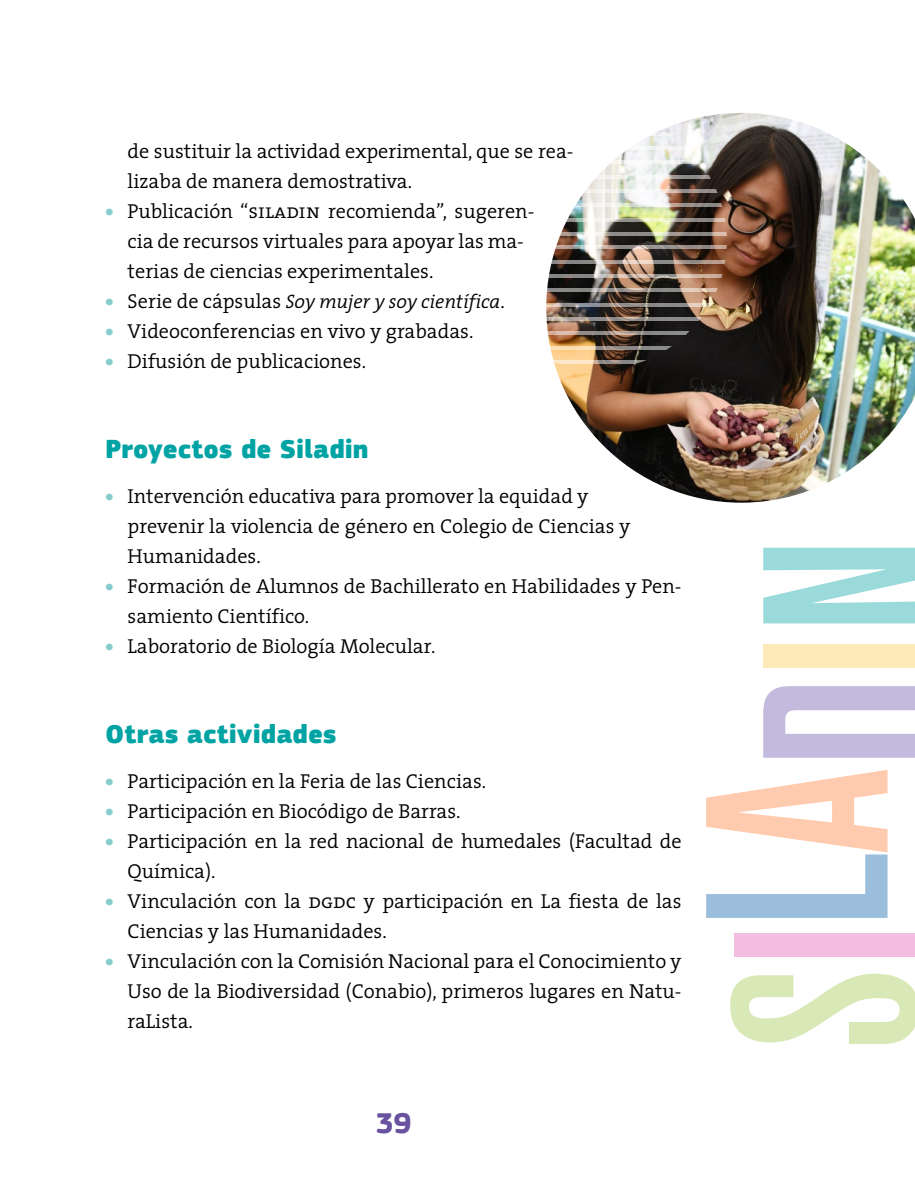
<style>
.page{position:relative;width:915px;height:1191px;background:#fff}
.page>*{position:absolute;margin:0;border:0;box-sizing:border-box;transform-origin:0 0}
.t1{font:700 30px "PF Square Sans Pro";color:#69529e}
.t2{font:900 27px "PF Square Sans Pro";color:#00a3a4}
.t3{font:300 20.25px/30px "The Serif";color:#000}
.t4{font:italic 300 19.5px "The Serif";color:#000}
.s1{font-weight:800;color:#86cccd}
.s2{font-family:"The Serif Semi Light Caps";font-weight:400}
.s3{font-weight:800;font-style:normal;font-size:20.25px;color:#86cccd}
.s4{font-style:normal;font-size:20.25px}
</style>
<div class="page">
<img style="left:546px;top:113px;width:368px;height:389px">
<svg style="left:546px;top:232px;width:180px;height:4px"></svg>
<svg style="left:546px;top:218px;width:180px;height:4px"></svg>
<svg style="left:546px;top:203px;width:180px;height:4px"></svg>
<svg style="left:546px;top:189px;width:180px;height:4px"></svg>
<svg style="left:546px;top:175px;width:180px;height:4px"></svg>
<svg style="left:546px;top:160px;width:180px;height:4px"></svg>
<svg style="left:546px;top:146px;width:180px;height:4px"></svg>
<hr style="left:468px;top:132px;width:258px;height:3px;background:#fff">
<hr style="left:468px;top:117px;width:258px;height:4px;background:#fff">
<svg style="left:546px;top:360px;width:180px;height:4px"></svg>
<svg style="left:546px;top:346px;width:180px;height:4px"></svg>
<svg style="left:546px;top:331px;width:180px;height:4px"></svg>
<svg style="left:546px;top:317px;width:180px;height:4px"></svg>
<hr style="left:468px;top:303px;width:258px;height:3px;background:#fff">
<svg style="left:546px;top:288px;width:180px;height:4px"></svg>
<svg style="left:546px;top:274px;width:180px;height:4px"></svg>
<hr style="left:468px;top:260px;width:258px;height:3px;background:#fff">
<svg style="left:546px;top:245px;width:180px;height:4px"></svg>
<svg style="left:730px;top:973px;width:184px;height:71px"></svg>
<div style="left:733px;top:933px;width:181px;height:24px;background:#f2bddf"></div>
<svg style="left:706px;top:770px;width:181px;height:148px"></svg>
<svg style="left:763px;top:686px;width:151px;height:71px"></svg>
<div style="left:763px;top:643px;width:151px;height:24px;background:#feeab9"></div>
<svg style="left:763px;top:548px;width:151px;height:75px"></svg>
<p class="t3" style="left:128px;top:135px;width:447px">de sustituir la actividad experimental, que se rea&shy;lizaba de manera demostrativa.</p>
<p class="t3" style="left:128px;top:195px;width:408px;text-indent:-22px"><span class="s1">•</span> Publicación “<span class="s2">siladin</span> recomienda”, sugeren&shy;cia de recursos virtuales para apoyar las ma&shy;terias de ciencias experimentales.</p>
<p class="t4" style="left:105px;top:285px;width:401px"><span class="s3">•</span> <span class="s4">Serie de cápsulas</span> Soy mujer y soy científica<span class="s4">.</span></p>
<p class="t3" style="left:105px;top:315px;width:370px"><span class="s1">•</span> Videoconferencias en vivo y grabadas.</p>
<p class="t3" style="left:105px;top:345px;width:262px"><span class="s1">•</span> Difusión de publicaciones.</p>
<h2 class="t2" style="left:105px;top:432px;width:265px">Proyectos de Siladin</h2>
<p class="t3" style="left:127px;top:480px;width:504px;text-indent:-22px"><span class="s1">•</span> Intervención educativa para promover la equidad y prevenir la violencia de género en Colegio de Ciencias y<br>Humanidades.</p>
<p class="t3" style="left:127px;top:570px;width:555px;text-indent:-22px"><span class="s1">•</span> Formación de Alumnos de Bachillerato en Habilidades y Pen&shy;samiento Científico.</p>
<p class="t3" style="left:105px;top:630px;width:332px"><span class="s1">•</span> Laboratorio de Biología Molecular.</p>
<h2 class="t2" style="left:105px;top:717px;width:233px">Otras actividades</h2>
<p class="t3" style="left:105px;top:765px;width:382px"><span class="s1">•</span> Participación en la Feria de las Ciencias.</p>
<p class="t3" style="left:105px;top:795px;width:357px"><span class="s1">•</span> Participación en Biocódigo de Barras.</p>
<p class="t3" style="left:127px;top:825px;width:555px;text-indent:-22px"><span class="s1">•</span> Participación en la red nacional de humedales (Facultad de<br>Química).</p>
<p class="t3" style="left:127px;top:885px;width:555px;text-indent:-22px"><span class="s1">•</span> Vinculación con la <span class="s2">dgdc</span> y participación en La fiesta de las<br>Ciencias y las Humanidades.</p>
<p class="t3" style="left:127px;top:945px;width:555px;text-align:justify;text-indent:-22px"><span class="s1">•</span> Vinculación con la Comisión Nacional para el Conocimiento y Uso de la Biodiversidad (Conabio), primeros lugares en Natu&shy;raLista.</p>
<h1 class="t1" style="left:375px;top:1104px;width:37px">39</h1>
</div>
